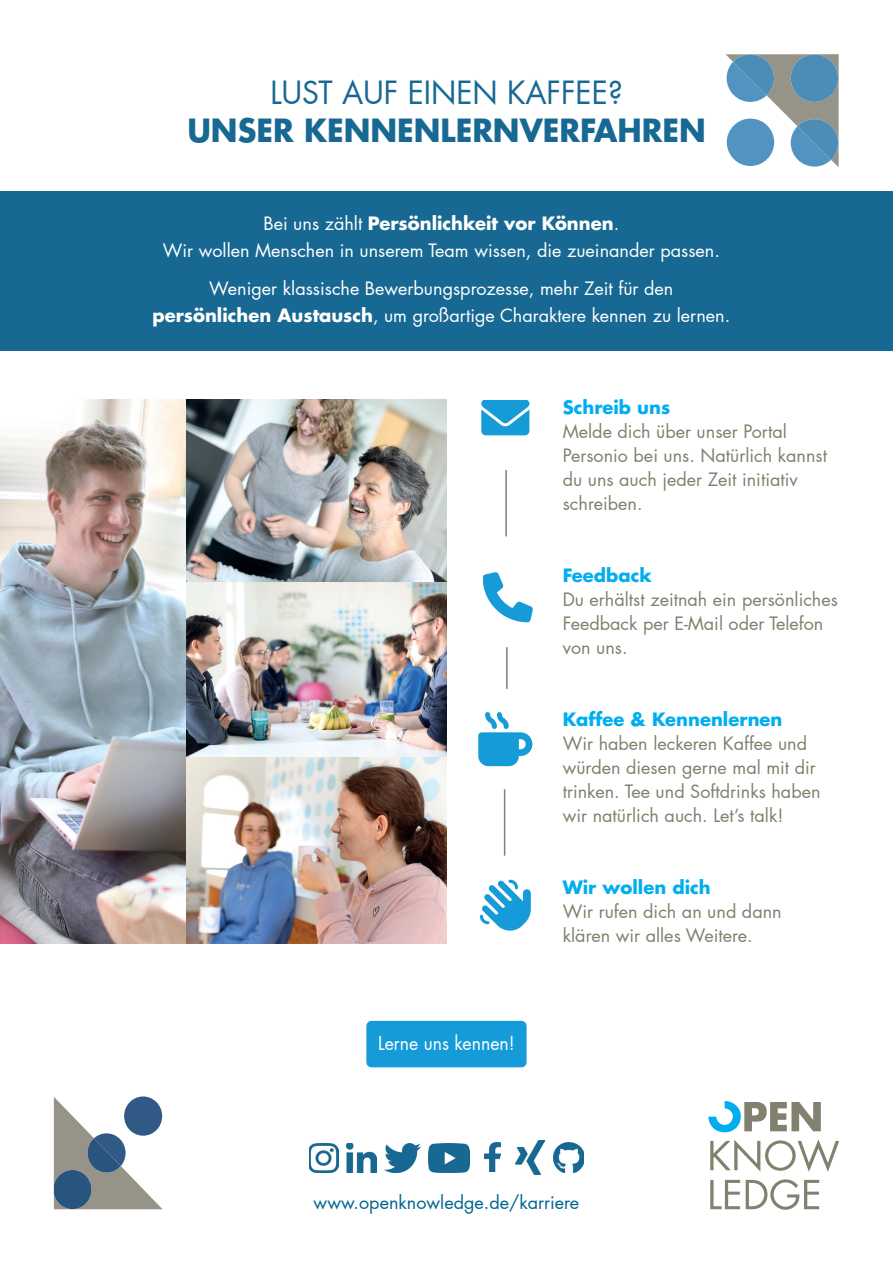
<style>
.page{position:relative;width:893px;height:1263px;background:#fff}
.page>*{position:absolute;margin:0;border:0;box-sizing:border-box;transform-origin:0 0}
.t1{font:700 31.2px "Futura LT Pro";color:#176993}
.t2{font:31.2px "Futura LT Pro";color:#176993}
.t3{font:18.9px "Futura LT Pro";color:#fff;scale:.94 1}
.t4{font:18px/24px "Futura LT Pro";color:#82806e}
.t5{font:18px/27px "Futura LT Pro";color:#fff;text-align:center}
.t6{font:700 18px "Futura LT Pro";color:#00aeef}
.t7{font:18px "Futura LT Pro";color:#006790}
.s1{font-weight:700}
</style>
<div class="page">
<div style="left:0;top:191px;width:893px;height:160px;background:#176993"></div>
<img style="left:0;top:400px;width:187px;height:543px">
<img style="left:187px;top:399px;width:260px;height:359px">
<div style="left:366px;top:1021px;width:161px;height:46px;background:#149bd8"></div>
<img style="left:187px;top:758px;width:260px;height:186px">
<svg style="left:481px;top:400px;width:48px;height:35px;background:#2fa6dc"></svg>
<svg style="left:483px;top:572px;width:50px;height:50px"></svg>
<svg style="left:480px;top:880px;width:51px;height:51px"></svg>
<svg style="left:478px;top:712px;width:54px;height:54px"></svg>
<hr style="left:505px;top:470px;width:2px;height:66px;background:#82806e">
<hr style="left:506px;top:647px;width:2px;height:42px;background:#82806e">
<hr style="left:504px;top:789px;width:1px;height:67px;background:#82806e">
<img style="left:485px;top:1142px;width:15px;height:30px">
<img style="left:309px;top:1143px;width:29px;height:29px">
<img style="left:384px;top:1143px;width:36px;height:29px">
<img style="left:553px;top:1142px;width:31px;height:30px">
<img style="left:516px;top:1140px;width:29px;height:34px">
<img style="left:429px;top:1143px;width:41px;height:29px">
<img style="left:346px;top:1143px;width:30px;height:30px">
<svg style="left:726px;top:54px;width:113px;height:113px"></svg>
<svg style="left:54px;top:1097px;width:109px;height:112px"></svg>
<div style="left:124px;top:1096px;width:38px;height:40px;background:#315985;border-radius:50%"></div>
<svg style="left:710px;top:1179px;width:109px;height:31px"></svg>
<svg style="left:710px;top:1139px;width:129px;height:33px"></svg>
<svg style="left:708px;top:1101px;width:113px;height:31px"></svg>
<h1 class="t2" style="left:270px;top:71px;width:354px">LUST AUF EINEN KAFFEE?</h1>
<h1 class="t1" style="left:187px;top:106px;width:520px">UNSER KENNENLERNVERFAHREN</h1>
<p class="t5" style="left:163px;top:210px;width:558px">Bei uns zählt <span class="s1">Persönlichkeit vor Können</span>.<br>Wir wollen Menschen in unserem Team wissen, die zueinander passen.</p>
<p class="t5" style="left:153px;top:274px;width:579px">Weniger klassische Bewerbungsprozesse, mehr Zeit für den <span class="s1">persönlichen Austausch</span>, um großartige Charaktere kennen zu lernen.</p>
<p class="t6" style="left:563px;top:394px;width:109px">Schreib uns</p>
<p class="t4" style="left:563px;top:419px;width:266px">Melde dich über unser Portal<br>Personio bei uns. Natürlich kannst du uns auch jeder Zeit initiativ schreiben.</p>
<p class="t6" style="left:563px;top:562px;width:90px">Feedback</p>
<p class="t4" style="left:563px;top:587px;width:277px">Du erhältst zeitnah ein persönliches<br>Feedback per E-Mail oder Telefon von uns.</p>
<p class="t6" style="left:563px;top:706px;width:221px">Kaffee &amp; Kennenlernen</p>
<p class="t4" style="left:563px;top:731px;width:259px">Wir haben leckeren Kaffee und würden diesen gerne mal mit dir trinken. Tee und Softdrinks haben wir natürlich auch. Let’s talk!</p>
<p class="t3" style="left:378px;top:1030px;width:147px">Lerne uns kennen!</p>
<p class="t6" style="left:563px;top:874px;width:149px">Wir wollen dich</p>
<p class="t4" style="left:563px;top:899px;width:220px">Wir rufen dich an und dann klären wir alles Weitere.</p>
<p class="t7" style="left:314px;top:1190px;width:267px">www.openknowledge.de/karriere</p>
</div>
